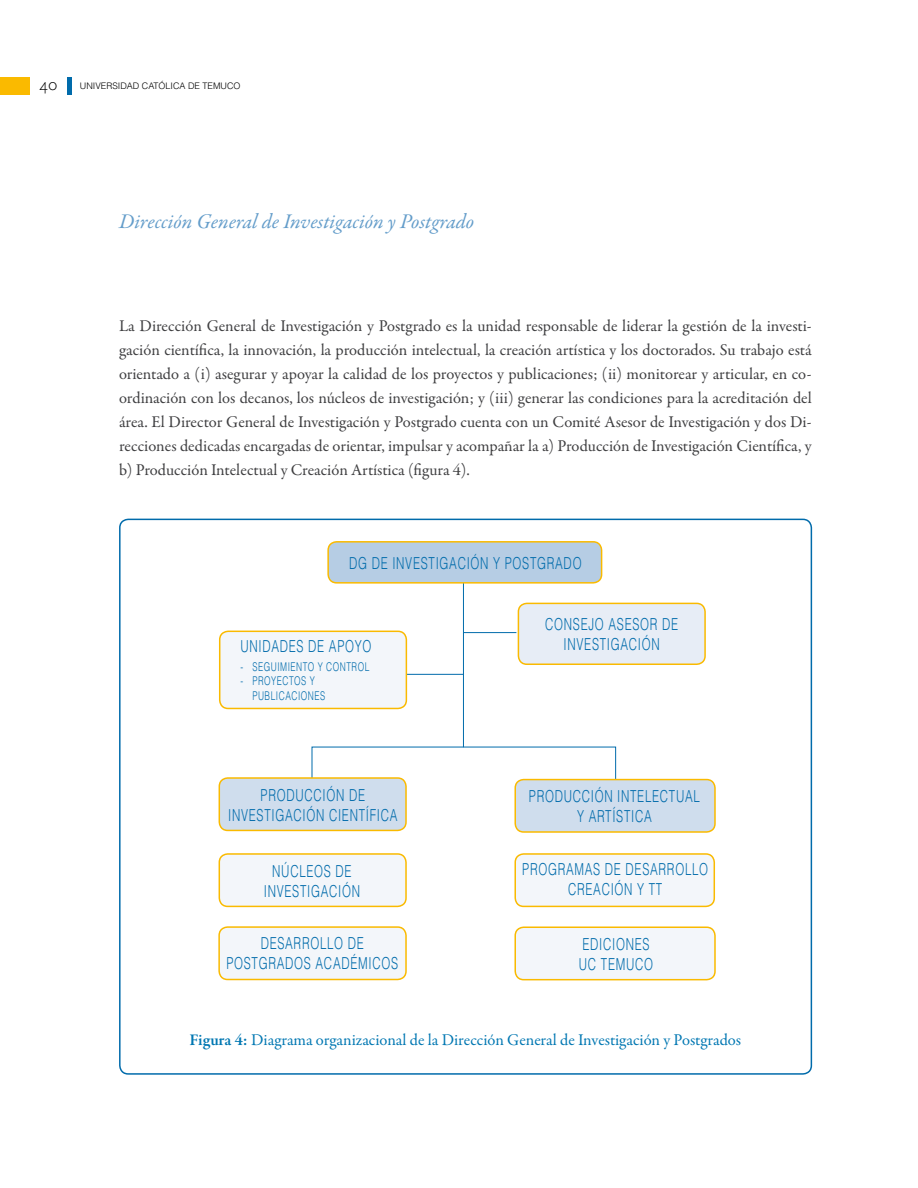
<style>
.page{position:relative;width:918px;height:1188px;background:#fff}
.page>*{position:absolute;margin:0;border:0;box-sizing:border-box;transform-origin:0 0}
.t1{font:italic 21px "Garamond Premr Pro";letter-spacing:-.005em;color:#649dca}
.t2{font:16.5px/24px "Garamond Premr Pro";letter-spacing:-.005em;color:#3e3e40;text-align:justify}
.t3{font:300 16.5px/19.8px "Helvetica LT Std";letter-spacing:.06em;color:#006bab;scale:.7 1}
.t4{font:16.5px "Garamond Premr Pro";color:#0077b2}
.t5{font:300 16.5px "Scala Sans Pro";color:#000}
.t6{font:300 12px "Helvetica LT Std";letter-spacing:.06em;color:#006bab;scale:.7 1}
.t7{font:300 9px "Helvetica LT Std";color:#000}
.s1{font-weight:600}
</style>
<div class="page">
<hr style="left:67px;top:77px;width:4px;height:17px;background:#006bab">
<div style="left:0;top:77px;width:30px;height:17px;background:#faba00"></div>
<svg style="left:312px;top:747px;width:304px;height:79px"></svg>
<div style="left:515px;top:927px;width:200px;height:53px;background:#f3f6fa;border-radius:9px"></div>
<div style="left:514px;top:927px;width:202px;height:53px;border:2px solid #faba00;border-radius:9px"></div>
<div style="left:515px;top:854px;width:199px;height:52px;background:#f3f6fa;border-radius:9px"></div>
<div style="left:514px;top:853px;width:201px;height:54px;border:2px solid #faba00;border-radius:9px"></div>
<div style="left:515px;top:780px;width:200px;height:52px;background:#cfdded;border-radius:9px"></div>
<div style="left:514px;top:779px;width:202px;height:54px;border:2px solid #faba00;border-radius:9px"></div>
<div style="left:219px;top:927px;width:187px;height:52px;background:#f3f6fa;border-radius:9px"></div>
<div style="left:218px;top:926px;width:189px;height:54px;border:2px solid #faba00;border-radius:9px"></div>
<div style="left:219px;top:854px;width:187px;height:52px;background:#f3f6fa;border-radius:9px"></div>
<div style="left:219px;top:853px;width:188px;height:54px;border:2px solid #faba00;border-radius:9px"></div>
<hr style="left:463px;top:553px;width:1px;height:194px;background:#006bab">
<hr style="left:463px;top:632px;width:53px;height:1px;background:#006bab">
<hr style="left:400px;top:674px;width:63px;height:1px;background:#006bab">
<div style="left:328px;top:542px;width:274px;height:41px;background:#b6cde4;border-radius:9px"></div>
<div style="left:327px;top:541px;width:275px;height:43px;border:2px solid #faba00;border-radius:9px"></div>
<div style="left:518px;top:603px;width:187px;height:61px;background:#e7edf6;border-radius:9px"></div>
<div style="left:518px;top:603px;width:188px;height:62px;border:2px solid #faba00;border-radius:9px"></div>
<div style="left:220px;top:631px;width:186px;height:77px;background:#f3f6fa;border-radius:9px"></div>
<div style="left:219px;top:631px;width:188px;height:78px;border:2px solid #faba00;border-radius:9px"></div>
<div style="left:219px;top:778px;width:187px;height:52px;background:#cfdded;border-radius:9px"></div>
<div style="left:219px;top:777px;width:188px;height:54px;border:2px solid #faba00;border-radius:9px"></div>
<p class="t5" style="left:40px;top:75px;width:19px">40</p>
<p class="t7" style="left:80px;top:80px;width:162px">UNIVERSIDAD CATÓLICA DE TEMUCO</p>
<p class="t1" style="left:119px;top:208px;width:357px">Dirección General de Investigación y Postgrado</p>
<p class="t2" style="left:119px;top:314px;width:694px">La Dirección General de Investigación y Postgrado es la unidad responsable de liderar la gestión de la investi&shy;gación científica, la innovación, la producción intelectual, la creación artística y los doctorados. Su trabajo está orientado a (i) asegurar y apoyar la calidad de los proyectos y publicaciones; (ii) monitorear y articular, en co&shy;ordinación con los decanos, los núcleos de investigación; y (iii) generar las condiciones para la acreditación del área. El Director General de Investigación y Postgrado cuenta con un Comité Asesor de Investigación y dos Di&shy;recciones dedicadas encargadas de orientar, impulsar y acompañar la a) Producción de Investigación Científica, y b) Producción Intelectual y Creación Artística (figura 4).</p>
<p class="t3" style="left:349px;top:553px;width:79px">DG DE INVESTI</p>
<p class="t3" style="left:440px;top:553px;width:26px">GACIÓN</p>
<p class="t3" style="left:493px;top:553px;width:29px">Y POST</p>
<p class="t3" style="left:537px;top:553px;width:27px">GRADO</p>
<p class="t3" style="left:545px;top:614px;width:13px">CONSE</p>
<p class="t3" style="left:588px;top:614px;width:53px">JO ASESOR</p>
<p class="t3" style="left:662px;top:614px;width:12px">DE</p>
<p class="t3" style="left:240px;top:636px;width:25px">UNIDADES</p>
<p class="t3" style="left:308px;top:636px;width:88px">DE APOYO</p>
<p class="t3" style="left:564px;top:634px;width:17px">INVESTI</p>
<p class="t3" style="left:611px;top:634px;width:26px">GACIÓN</p>
<p class="t6" style="left:240px;top:659px;width:52px">- SEGUIMIENTO</p>
<p class="t6" style="left:318px;top:659px;width:22px">Y CONTROL</p>
<p class="t6" style="left:240px;top:674px;width:16px">- PRO</p>
<p class="t6" style="left:271px;top:674px;width:18px">YECTOS</p>
<p class="t6" style="left:310px;top:674px;width:9px">Y</p>
<p class="t6" style="left:252px;top:688px;width:17px">PUBLICACIONES</p>
<p class="t3" style="left:261px;top:785px;width:24px">PRODUCCIÓN</p>
<p class="t3" style="left:349px;top:785px;width:12px">DE</p>
<p class="t3" style="left:228px;top:805px;width:17px">INVESTI</p>
<p class="t3" style="left:275px;top:805px;width:26px">GACIÓN</p>
<p class="t3" style="left:329px;top:805px;width:24px">CIENT</p>
<p class="t3" style="left:366px;top:805px;width:17px">ÍFICA</p>
<p class="t3" style="left:272px;top:861px;width:39px">NÚCLEOS</p>
<p class="t3" style="left:336px;top:861px;width:12px">DE</p>
<p class="t3" style="left:264px;top:881px;width:17px">INVESTI</p>
<p class="t3" style="left:311px;top:881px;width:26px">GACIÓN</p>
<p class="t3" style="left:261px;top:933px;width:26px">DESARROLLO</p>
<p class="t3" style="left:348px;top:933px;width:12px">DE</p>
<p class="t3" style="left:226px;top:953px;width:12px">POST</p>
<p class="t3" style="left:259px;top:953px;width:27px">GRADOS</p>
<p class="t3" style="left:316px;top:953px;width:73px">ACADÉMICOS</p>
<p class="t3" style="left:529px;top:786px;width:13px">PRODUCCIÓN</p>
<p class="t3" style="left:577px;top:786px;width:76px;text-indent:40px">INTELECTUAL<br>Y ARTÍSTICA</p>
<p class="t3" style="left:522px;top:859px;width:64px">PROGRAMAS</p>
<p class="t3" style="left:568px;top:859px;width:202px;text-indent:37px">DE DESARROLLO<br>CREACIÓN Y TT</p>
<p class="t3" style="left:579px;top:934px;width:107px">EDICIONES<br>UC TEMUCO</p>
<p class="t4" style="left:190px;top:1030px;width:553px"><span class="s1">Figura 4:</span> Diagrama organizacional de la Dirección General de Investigación y Postgrados</p>
</div>
